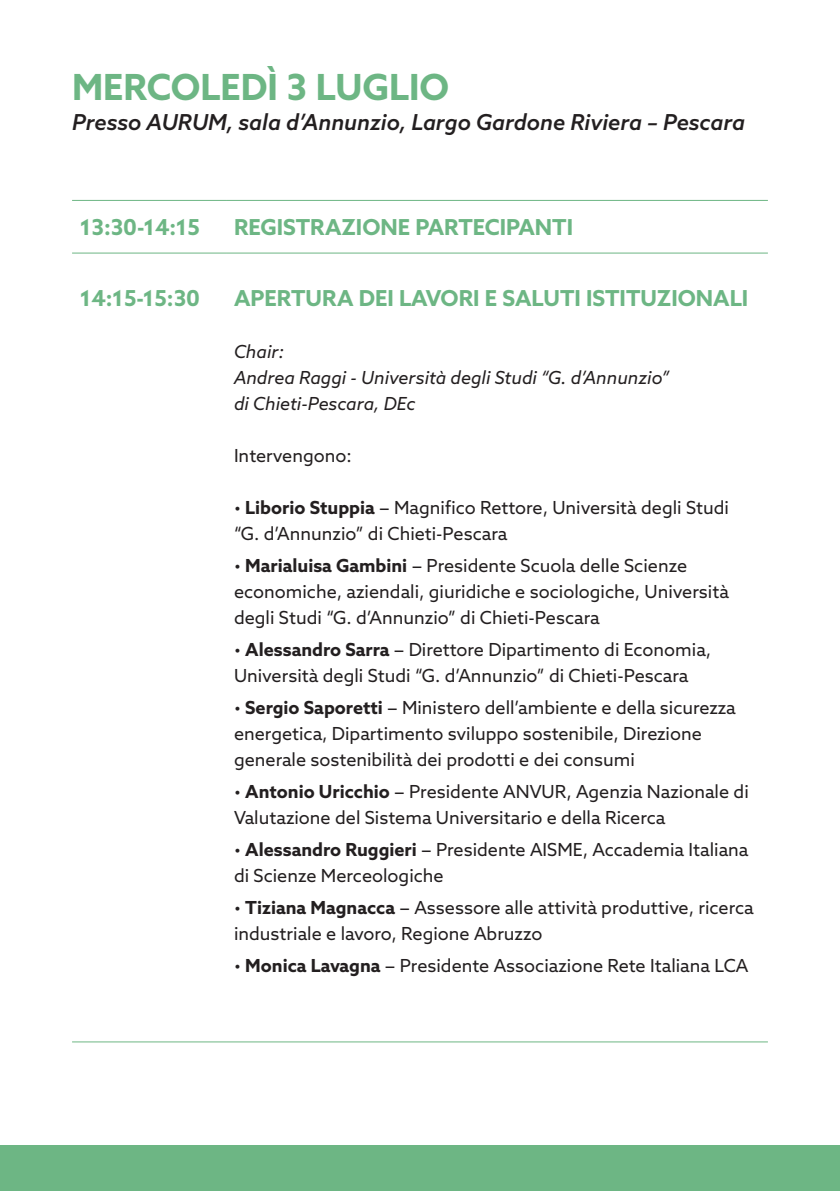
<style>
.page{position:relative;width:840px;height:1191px;background:#fff}
.page>*{position:absolute;margin:0;border:0;box-sizing:border-box;transform-origin:0 0}
.t1{font:700 36px "Azo Sans";color:#6db684}
.t2{font:700 22px "Azo Sans";color:#6db684}
.t3{font:italic 500 22px "Azo Sans";color:#231f20}
.t4{font:18px/26px "Azo Sans";color:#231f20}
.t5{font:italic 18px "Azo Sans";color:#231f20}
.s1{font-weight:700}
</style>
<div class="page">
<hr style="left:72px;top:1041px;width:154px;height:1px;background:#6db684">
<hr style="left:226px;top:1041px;width:541px;height:1px;background:#6db684">
<hr style="left:72px;top:200px;width:154px;height:1px;background:#6db684">
<hr style="left:226px;top:200px;width:541px;height:1px;background:#6db684">
<hr style="left:72px;top:252px;width:154px;height:1px;background:#6db684">
<hr style="left:226px;top:252px;width:541px;height:1px;background:#6db684">
<div style="left:0;top:1145px;width:839px;height:46px;background:#6db684"></div>
<p class="t1" style="left:72px;top:63px;width:378px">MERCOLEDÌ 3 LUGLIO</p>
<p class="t3" style="left:72px;top:108px;width:674px">Presso AURUM, sala d’Annunzio, Largo Gardone Riviera – Pescara</p>
<p class="t2" style="left:80px;top:213px;width:121px">13:30-14:15</p>
<p class="t2" style="left:234px;top:213px;width:340px">REGISTRAZIONE PARTECIPANTI</p>
<p class="t2" style="left:80px;top:284px;width:121px">14:15-15:30</p>
<p class="t2" style="left:234px;top:284px;width:515px">APERTURA DEI LAVORI E SALUTI ISTITUZIONALI</p>
<p class="t5" style="left:234px;top:340px;width:51px">Chair:</p>
<p class="t5" style="left:234px;top:366px;width:436px">Andrea Raggi - Università degli Studi “G. d’Annunzio”</p>
<p class="t5" style="left:234px;top:392px;width:183px">di Chieti-Pescara, DEc</p>
<p class="t4" style="left:234px;top:442px;width:119px">Intervengono:</p>
<p class="t4" style="left:234px;top:494px;width:496px">• <span class="s1">Liborio Stuppia</span> − Magnifico Rettore, Università degli Studi</p>
<p class="t4" style="left:234px;top:520px;width:275px">“G. d’Annunzio” di Chieti-Pescara</p>
<p class="t4" style="left:234px;top:552px;width:496px">• <span class="s1">Marialuisa Gambini</span> − Presidente Scuola delle Scienze economiche, aziendali, giuridiche e sociologiche, Università degli Studi “G. d’Annunzio” di Chieti-Pescara</p>
<p class="t4" style="left:234px;top:636px;width:478px">• <span class="s1">Alessandro Sarra</span> − Direttore Dipartimento di Economia,<br>Università degli Studi “G. d’Annunzio” di Chieti-Pescara</p>
<p class="t4" style="left:234px;top:694px;width:503px">• <span class="s1">Sergio Saporetti</span> − Ministero dell’ambiente e della sicurezza energetica, Dipartimento sviluppo sostenibile, Direzione generale sostenibilità dei prodotti e dei consumi</p>
<p class="t4" style="left:234px;top:778px;width:516px">• <span class="s1">Antonio Uricchio</span> − Presidente ANVUR, Agenzia Nazionale di<br>Valutazione del Sistema Universitario e della Ricerca</p>
<p class="t4" style="left:234px;top:836px;width:515px">• <span class="s1">Alessandro Ruggieri</span> − Presidente AISME, Accademia Italiana di Scienze Merceologiche</p>
<p class="t4" style="left:234px;top:894px;width:521px">• <span class="s1">Tiziana Magnacca</span> − Assessore alle attività produttive, ricerca industriale e lavoro, Regione Abruzzo</p>
<p class="t4" style="left:234px;top:952px;width:515px">• <span class="s1">Monica Lavagna</span> − Presidente Associazione Rete Italiana LCA</p>
</div>
